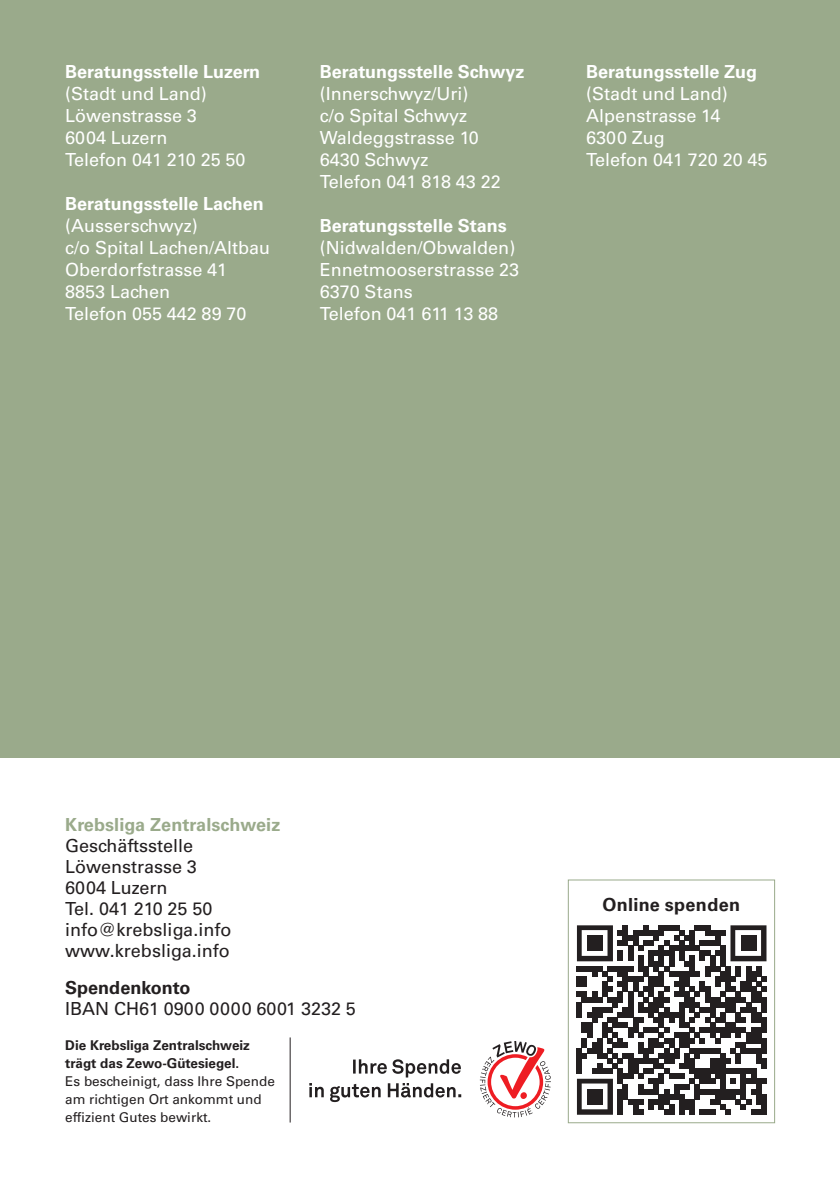
<style>
.page{position:relative;width:840px;height:1191px;background:#fff}
.page>*{position:absolute;margin:0;border:0;box-sizing:border-box;transform-origin:0 0}
.t1{font:18px/22px "Univers LT Std";color:#fff}
.t2{font:18px/21px "Univers LT Std";color:#231f20}
.t3{font:700 18px "Univers LT Std";color:#fff}
.t4{font:700 18px "Univers LT Std";letter-spacing:.01em;color:#231f20}
.t5{font:700 18px "Univers LT Std";letter-spacing:.005em;color:#9aaa8b}
.t6{font:13.6px/18px "Univers LT Std";color:#231f20}
.t7{font:700 13.6px/18px "Univers LT Std";color:#231f20}
</style>
<div class="page">
<div style="left:0;top:0;width:839px;height:757px;background:#9aaa8b"></div>
<svg style="left:479px;top:1041px;width:71px;height:76px"></svg>
<svg style="left:309px;top:1083px;width:152px;height:19px"></svg>
<svg style="left:353px;top:1059px;width:107px;height:18px"></svg>
<hr style="left:289px;top:1037px;width:1px;height:85px;background:#231f20">
<svg style="left:576px;top:925px;width:190px;height:189px"></svg>
<div style="left:586px;top:935px;width:16px;height:16px;background:#231f20"></div>
<div style="left:740px;top:935px;width:15px;height:16px;background:#231f20"></div>
<div style="left:586px;top:1089px;width:16px;height:15px;background:#231f20"></div>
<div style="left:567px;top:879px;width:207px;height:244px;border:1px solid #9aaa8b"></div>
<p class="t3" style="left:65px;top:61px;width:196px">Beratungsstelle Luzern</p>
<p class="t1" style="left:65px;top:83px;width:182px">(Stadt und Land)<br>Löwenstrasse 3<br>6004 Luzern<br>Telefon 041 210 25 50</p>
<p class="t3" style="left:65px;top:193px;width:200px">Beratungsstelle Lachen</p>
<p class="t1" style="left:65px;top:215px;width:206px">(Ausserschwyz)<br>c/o Spital Lachen/Altbau<br>Oberdorfstrasse 41<br>8853 Lachen<br>Telefon 055 442 89 70</p>
<p class="t3" style="left:319px;top:61px;width:206px">Beratungsstelle Schwyz</p>
<p class="t1" style="left:319px;top:83px;width:182px">(Innerschwyz/Uri)<br>c/o Spital Schwyz<br>Waldeggstrasse 10<br>6430 Schwyz<br>Telefon 041 818 43 22</p>
<p class="t3" style="left:319px;top:215px;width:188px">Beratungsstelle Stans</p>
<p class="t1" style="left:319px;top:237px;width:201px">(Nidwalden/Obwalden)<br>Ennetmooserstrasse 23<br>6370 Stans<br>Telefon 041 611 13 88</p>
<p class="t3" style="left:586px;top:61px;width:172px">Beratungsstelle Zug</p>
<p class="t1" style="left:586px;top:83px;width:183px">(Stadt und Land)<br>Alpenstrasse 14<br>6300 Zug<br>Telefon 041 720 20 45</p>
<p class="t5" style="left:65px;top:813px;width:216px">Krebsliga Zentralschweiz</p>
<p class="t2" style="left:65px;top:835px;width:167px">Geschäftsstelle<br>Löwenstrasse 3<br>6004 Luzern<br>Tel. 041 210 25 50 info@krebsliga.info www.krebsliga.info</p>
<p class="t4" style="left:65px;top:977px;width:127px">Spendenkonto</p>
<p class="t2" style="left:65px;top:998px;width:292px">IBAN CH61 0900 0000 6001 3232 5</p>
<p class="t7" style="left:65px;top:1036px;width:186px">Die Krebsliga Zentralschweiz trägt das Zewo-Gütesiegel.</p>
<p class="t6" style="left:65px;top:1071px;width:211px">Es bescheinigt, dass Ihre Spende am richtigen Ort ankommt und effizient Gutes bewirkt.</p>
<p class="t4" style="left:602px;top:893px;width:139px">Online spenden</p>
</div>
